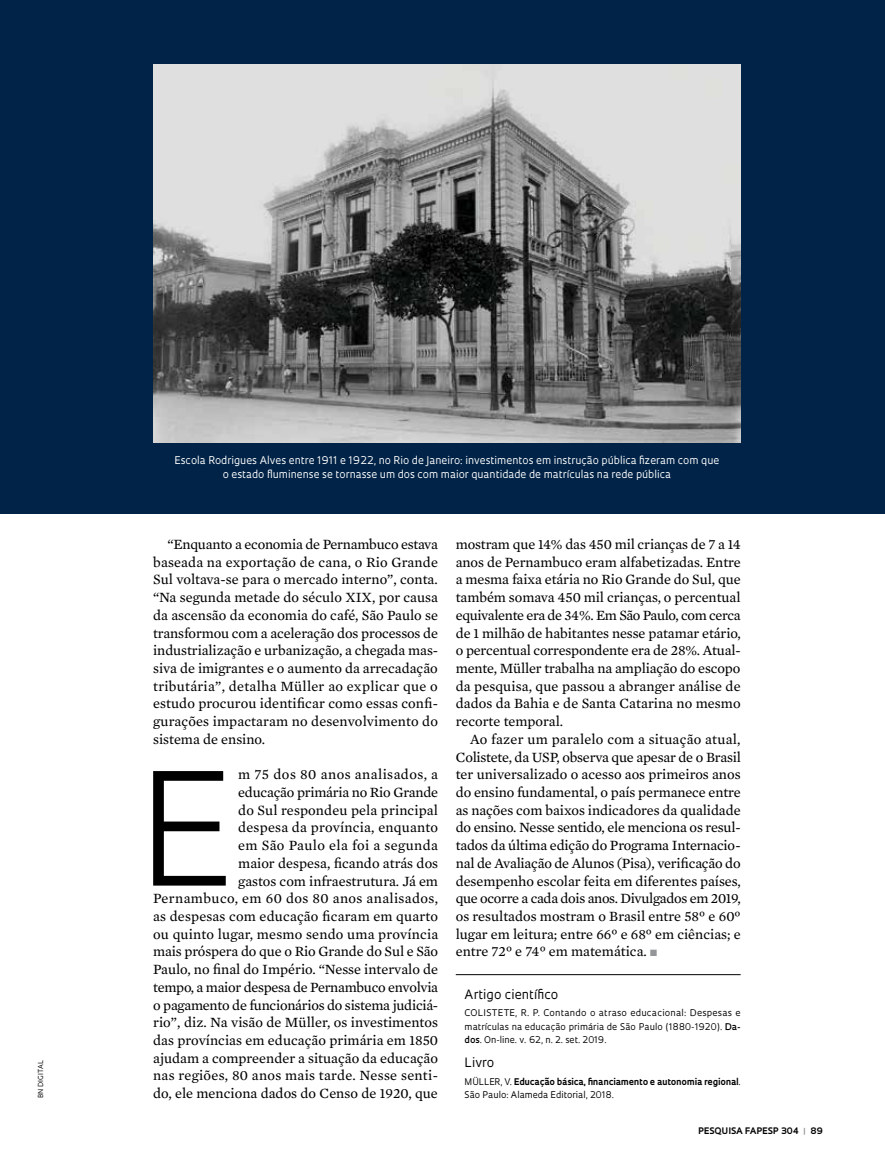
<style>
.page{position:relative;width:885px;height:1169px;background:#fff}
.page>*{position:absolute;margin:0;border:0;box-sizing:border-box;transform-origin:0 0}
.t1{font:300 161.7px "Avenir";color:#000}
.t2{font:14.4px/17.7px "Mercury Text G2";color:#000;text-align:justify}
.t3{font:12.6px "Oculum";color:#000}
.t4{font:10.35px/14.1px "Oculum";color:#fff;text-align:center}
.t5{font:9px/13.2px "Oculum";color:#000;text-align:justify}
.t6{font:700 9px/13.2px "Oculum";letter-spacing:-.005em;color:#000}
.t7{font:700 8.7px "Oculum";letter-spacing:.015em;color:#000}
.t8{font:6.75px "Oculum";letter-spacing:.02em;color:#000}
.s1{color:#939598}
.s2{font-weight:600}
.s3{font-weight:400}
</style>
<div class="page">
<div style="left:0;top:0;width:885px;height:513px;background:#002347"></div>
<hr style="left:456px;top:974px;width:285px;height:1px;background:#000">
<img style="left:153px;top:64px;width:588px;height:379px">
<p class="t8" style="left:36px;top:1098px;width:40px;rotate:-90deg">BN DIGITAL</p>
<p class="t4" style="left:174px;top:453px;width:547px">Escola Rodrigues Alves entre 1911 e 1922, no Rio de Janeiro: investimentos em instrução pública fizeram com que o estado fluminense se tornasse um dos com maior quantidade de matrículas na rede pública</p>
<p class="t2" style="left:153px;top:534px;width:286px;text-indent:14px">“Enquanto a economia de Pernambuco estava baseada na exportação de cana, o Rio Grande Sul voltava-se para o mercado interno”, conta. “Na segunda metade do século XIX, por causa da ascensão da economia do café, São Paulo se transformou com a aceleração dos processos de industrialização e urbanização, a chegada mas&shy;siva de imigrantes e o aumento da arrecadação tributária”, detalha Müller ao explicar que o estudo procurou identificar como essas confi&shy;gurações impactaram no desenvolvimento do sistema de ensino.</p>
<h1 class="t1" style="left:137px;top:735px;width:97px">E</h1>
<p class="t2" style="left:153px;top:765px;width:287px;text-align:right">m 75 dos 80 anos analisados, a<br>educação primária no Rio Grande<br>do Sul respondeu pela principal<br>despesa da província, enquanto<br>em São Paulo ela foi a segunda<br>maior despesa, ficando atrás dos<br>gastos com infraestrutura. Já em Pernambuco, em 60 dos 80 anos analisados, as despesas com educação ficaram em quarto ou quinto lugar, mesmo sendo uma província mais próspera do que o Rio Grande do Sul e São Paulo, no final do Império. “Nesse intervalo de tempo, a maior despesa de Pernambuco envolvia o pagamento de funcionários do sistema judiciá&shy;rio”, diz. Na visão de Müller, os investimentos das províncias em educação primária em 1850 ajudam a compreender a situação da educação nas regiões, 80 anos mais tarde. Nesse senti-</p>
<p class="t2" style="left:153px;top:1083px;width:286px">do, ele menciona dados do Censo de 1920, que</p>
<p class="t2" style="left:456px;top:534px;width:287px">mostram que 14% das 450 mil crianças de 7 a 14 anos de Pernambuco eram alfabetizadas. Entre a mesma faixa etária no Rio Grande do Sul, que também somava 450 mil crianças, o percentual equivalente era de 34%. Em São Paulo, com cerca de 1 milhão de habitantes nesse patamar etário, o percentual correspondente era de 28%. Atual&shy;mente, Müller trabalha na ampliação do escopo da pesquisa, que passou a abranger análise de dados da Bahia e de Santa Catarina no mesmo recorte temporal.</p>
<p class="t2" style="left:456px;top:729px;width:287px;text-indent:14px">Ao fazer um paralelo com a situação atual, Colistete, da USP, observa que apesar de o Brasil ter universalizado o acesso aos primeiros anos do ensino fundamental, o país permanece entre as nações com baixos indicadores da qualidade do ensino. Nesse sentido, ele menciona os resul&shy;tados da última edição do Programa Internacio&shy;nal de Avaliação de Alunos (Pisa), verificação do desempenho escolar feita em diferentes países, que ocorre a cada dois anos. Divulgados em 2019, os resultados mostram o Brasil entre 58º e 60º lugar em leitura; entre 66º e 68º em ciências; e entre 72º e 74º em matemática. <span class="s1">■</span></p>
<p class="t3" style="left:465px;top:986px;width:95px">Artigo científico</p>
<p class="t5" style="left:465px;top:1006px;width:278px">COLISTETE, R. P. Contando o atraso educacional: Despesas e matrículas na educação primária de São Paulo (1880-1920). <span class="s2">Da&shy;dos</span>. On-line. v. 62, n. 2. set. 2019.</p>
<p class="t3" style="left:465px;top:1054px;width:31px">Livro</p>
<p class="t6" style="left:465px;top:1074px;width:278px"><span class="s3">MÜLLER, V.</span> Educação básica, financiamento e autonomia regional<span class="s3">.<br>São Paulo: Alameda Editorial, 2018.</span></p>
<p class="t7" style="left:698px;top:1124px;width:127px">PESQUISA FAPESP 304 <span class="s1">|</span> 89</p>
</div>
